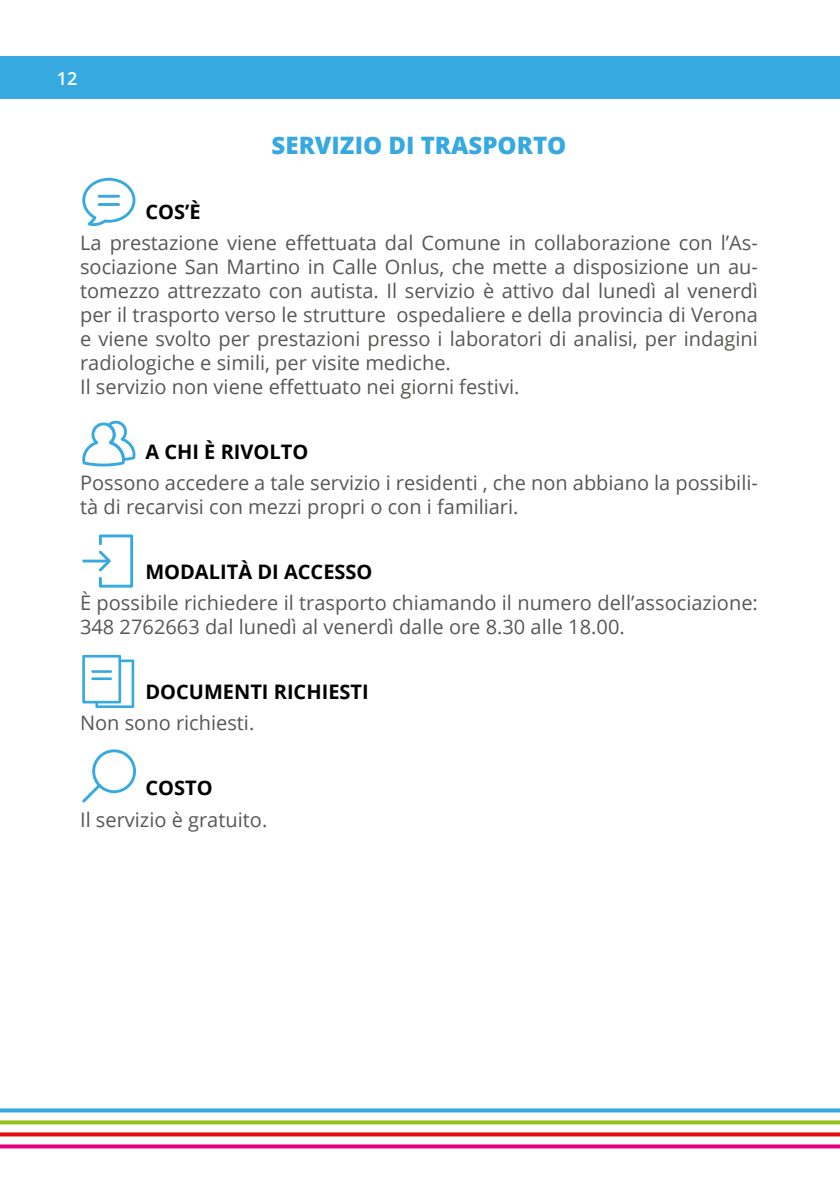
<style>
.page{position:relative;width:840px;height:1191px;background:#fff}
.page>*{position:absolute;margin:0;border:0;box-sizing:border-box;transform-origin:0 0}
.t1{font:800 24px "Open Sans";color:#36a9e1}
.t2{font:20px/24px "Open Sans";color:#575756}
.t3{font:700 20px "Open Sans";color:#000}
.t4{font:600 18px "Open Sans";color:#fff}
</style>
<div class="page">
<svg style="left:0;top:1108px;width:839px;height:4px;fill:#36a9e1"></svg>
<svg style="left:0;top:1120px;width:839px;height:4px;fill:#95c11f"></svg>
<svg style="left:0;top:1132px;width:839px;height:4px;fill:#e30613"></svg>
<svg style="left:0;top:1144px;width:839px;height:4px;fill:#e6007d"></svg>
<div style="left:0;top:57px;width:839px;height:42px;background:#36a9e1"></div>
<svg style="left:82px;top:421px;width:53px;height:45px"></svg>
<svg style="left:82px;top:178px;width:53px;height:48px"></svg>
<hr style="left:98px;top:195px;width:22px;height:3px;background:#36a9e1">
<hr style="left:98px;top:203px;width:22px;height:3px;background:#36a9e1">
<svg style="left:99px;top:534px;width:34px;height:53px"></svg>
<hr style="left:82px;top:559px;width:26px;height:3px;background:#36a9e1">
<svg style="left:82px;top:749px;width:54px;height:53px"></svg>
<svg style="left:82px;top:655px;width:52px;height:53px"></svg>
<p class="t4" style="left:57px;top:66px;width:22px">12</p>
<p class="t1" style="left:271px;top:127px;width:296px">SERVIZIO DI TRASPORTO</p>
<p class="t3" style="left:145px;top:197px;width:57px">COS’È</p>
<p class="t2" style="left:80px;top:230px;width:679px">La prestazione viene effettuata dal Comune in collaborazione con l’As&shy;sociazione San Martino in Calle Onlus, che mette a disposizione un au&shy;tomezzo attrezzato con autista. Il servizio è attivo dal lunedì al venerdì per il trasporto verso le strutture ospedaliere e della provincia di Verona e viene svolto per prestazioni presso i laboratori di analisi, per indagini radiologiche e simili, per visite mediche.<br>Il servizio non viene effettuato nei giorni festivi.</p>
<p class="t3" style="left:145px;top:437px;width:164px">A CHI È RIVOLTO</p>
<p class="t2" style="left:80px;top:470px;width:679px">Possono accedere a tale servizio i residenti , che non abbiano la possibili&shy;tà di recarvisi con mezzi propri o con i familiari.</p>
<p class="t3" style="left:145px;top:557px;width:228px">MODALITÀ DI ACCESSO</p>
<p class="t2" style="left:80px;top:590px;width:679px">È possibile richiedere il trasporto chiamando il numero dell’associazione:<br>348 2762663 dal lunedì al venerdì dalle ore 8.30 alle 18.00.</p>
<p class="t3" style="left:145px;top:677px;width:225px">DOCUMENTI RICHIESTI</p>
<p class="t2" style="left:80px;top:710px;width:176px">Non sono richiesti.</p>
<p class="t3" style="left:145px;top:774px;width:69px">COSTO</p>
<p class="t2" style="left:80px;top:806px;width:189px">Il servizio è gratuito.</p>
</div>
